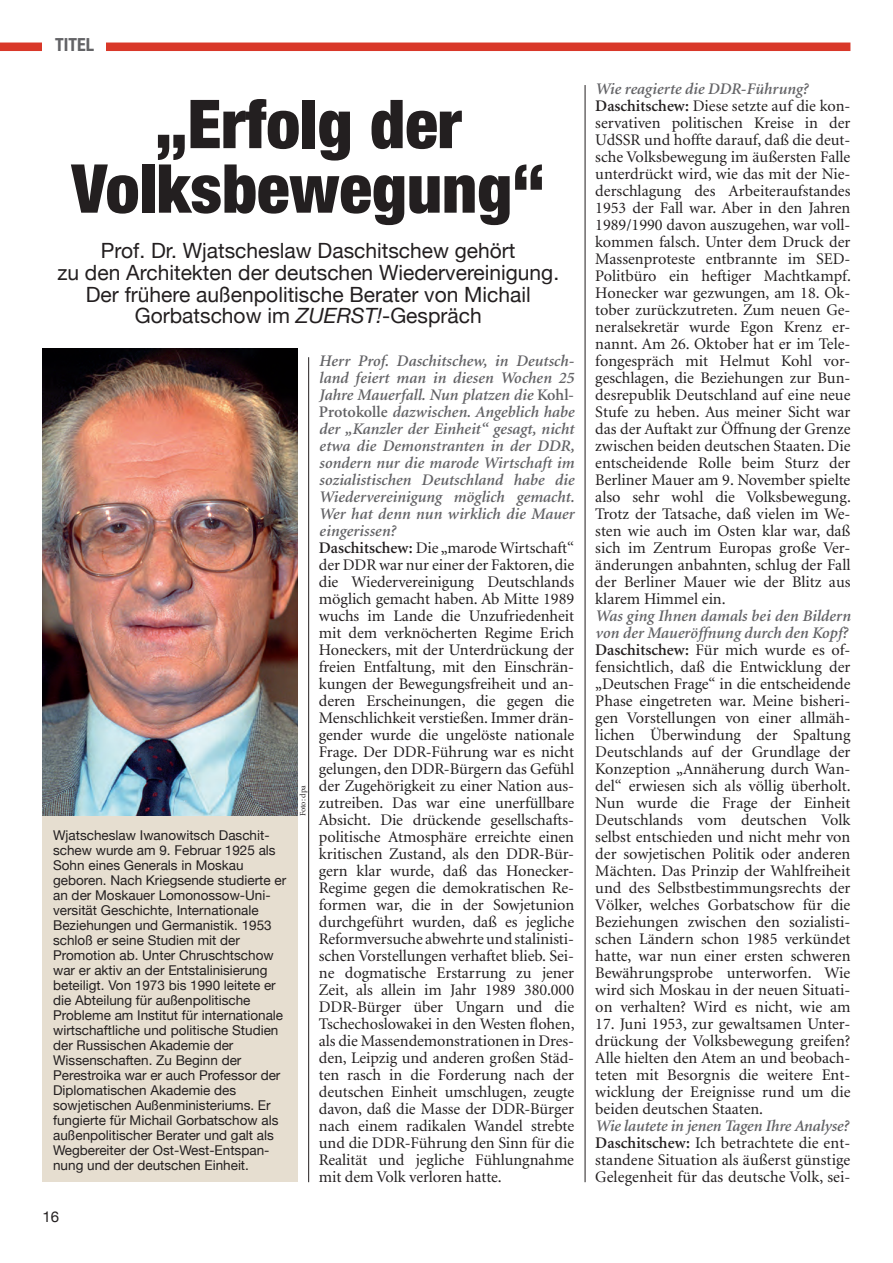
<style>
.page{position:relative;width:893px;height:1263px;background:#fff}
.page>*{position:absolute;margin:0;border:0;box-sizing:border-box;transform-origin:0 0}
.t1{font:900 condensed 67.5px/64.5px "Helvetica Neue";color:#231f20;text-align:center}
.t2{font:21px/21.8px "Helvetica Neue";color:#231f20;text-align:center}
.t3{font:700 condensed 18px "Helvetica Neue";color:#636366}
.t4{font:16.2px/17px "Minion";color:#231f20}
.t5{font:15px "Helvetica Neue";color:#231f20}
.t6{font:13.5px/15px "Helvetica Neue";color:#231f20}
.t7{font:8.25px "Minion";color:#231f20}
.s1{font-style:italic}
.s2{font-weight:600;font-style:italic;color:#636366}
.s3{font-weight:600;color:#636366}
.s4{font-weight:600}
</style>
<div class="page">
<div style="left:0;top:43px;width:850px;height:8px;background:#d93829"></div>
<div style="left:43px;top:30px;width:63px;height:30px;background:#fff"></div>
<hr style="left:585px;top:85px;width:1px;height:1097px;background:#231f20">
<hr style="left:308px;top:357px;width:1px;height:825px;background:#231f20">
<img style="left:43px;top:349px;width:255px;height:467px">
<div style="left:43px;top:816px;width:255px;height:366px;background:#e6ded0"></div>
<p class="t3" style="left:55px;top:34px;width:40px">TITEL</p>
<h1 class="t1" style="left:72px;top:98px;width:474px">„Erfolg der<br>Volksbewegung“</h1>
<p class="t2" style="left:57px;top:239px;width:503px">Prof. Dr. Wjatscheslaw Daschitschew gehört<br>zu den Architekten der deutschen Wiedervereinigung.<br>Der frühere außenpolitische Berater von Michail Gorbatschow im <span class="s1">ZUERST!</span>-Gespräch</p>
<p class="t6" style="left:53px;top:827px;width:235px">Wjatscheslaw Iwanowitsch Daschit&shy;schew wurde am 9. Februar 1925 als Sohn eines Generals in Moskau geboren. Nach Kriegsende studierte er an der Moskauer Lomonossow-Uni&shy;versität Geschichte, Internationale Beziehungen und Germanistik. 1953 schloß er seine Studien mit der Promotion ab. Unter Chruschtschow war er aktiv an der Entstalinisierung beteiligt. Von 1973 bis 1990 leitete er die Abteilung für außenpolitische Probleme am Institut für internationale wirtschaftliche und politische Studien der Russischen Akademie der Wissenschaften. Zu Beginn der Perestroika war er auch Professor der Diplomatischen Akademie des sowjetischen Außenministeriums. Er fungierte für Michail Gorbatschow als außenpolitischer Berater und galt als Wegbereiter der Ost-West-Entspan&shy;nung und der deutschen Einheit.</p>
<p class="t5" style="left:43px;top:1208px;width:18px">16</p>
<p class="t7" style="left:300px;top:816px;width:33px;rotate:-90deg">Foto: dpa</p>
<p class="t4" style="left:319px;top:353px;width:257px"><span class="s2">Herr Prof. Daschitschew, in Deutsch&shy;land feiert man in diesen Wochen 25<br>Jahre Mauerfall. Nun platzen die</span> <span class="s3">Kohl-Protokolle</span> <span class="s2">dazwischen. Angeblich habe der „Kanzler der Einheit“ gesagt, nicht etwa die Demonstranten in der DDR, sondern nur die marode Wirtschaft im sozialistischen Deutschland habe die Wiedervereinigung möglich gemacht.<br>Wer hat denn nun wirklich die Mauer eingerissen?<br></span><span class="s4">Daschitschew:</span> Die „marode Wirtschaft“ der DDR war nur einer der Faktoren, die die Wiedervereinigung Deutschlands möglich gemacht haben. Ab Mitte 1989 wuchs im Lande die Unzufriedenheit mit dem verknöcherten Regime Erich Honeckers, mit der Unterdrückung der freien Entfaltung, mit den Einschrän&shy;kungen der Bewegungsfreiheit und an&shy;deren Erscheinungen, die gegen die Menschlichkeit verstießen. Immer drän&shy;gender wurde die ungelöste nationale Frage. Der DDR-Führung war es nicht gelungen, den DDR-Bürgern das Gefühl der Zugehörigkeit zu einer Nation aus&shy;zutreiben. Das war eine unerfüllbare Absicht. Die drückende gesellschafts&shy;politische Atmosphäre erreichte einen kritischen Zustand, als den DDR-Bür&shy;gern klar wurde, daß das Honecker-Regime gegen die demokratischen Re&shy;formen war, die in der Sowjetunion durchgeführt wurden, daß es jegliche Reformversuche abwehrte und stalinisti&shy;schen Vorstellungen verhaftet blieb. Sei&shy;ne dogmatische Erstarrung zu jener Zeit, als allein im Jahr 1989 380.000<br>DDR-Bürger über Ungarn und die Tschechoslowakei in den Westen flohen, als die Massendemonstrationen in Dres&shy;den, Leipzig und anderen großen Städ&shy;ten rasch in die Forderung nach der deutschen Einheit umschlugen, zeugte davon, daß die Masse der DDR-Bürger nach einem radikalen Wandel strebte und die DDR-Führung den Sinn für die Realität und jegliche Fühlungnahme mit dem Volk verloren hatte.</p>
<p class="t4" style="left:595px;top:81px;width:257px"><span class="s2">Wie reagierte die DDR-Führung?<br></span><span class="s4">Daschitschew:</span> Diese setzte auf die kon&shy;servativen politischen Kreise in der UdSSR und hoffte darauf, daß die deut&shy;sche Volksbewegung im äußersten Falle unterdrückt wird, wie das mit der Nie&shy;derschlagung des Arbeiteraufstandes 1953 der Fall war. Aber in den Jahren 1989/1990 davon auszugehen, war voll&shy;kommen falsch. Unter dem Druck der Massenproteste entbrannte im SED-Politbüro ein heftiger Machtkampf.<br>Honecker war gezwungen, am 18. Ok&shy;tober zurückzutreten. Zum neuen Ge&shy;neralsekretär wurde Egon Krenz er&shy;nannt. Am 26. Oktober hat er im Tele&shy;fongespräch mit Helmut Kohl vor&shy;geschlagen, die Beziehungen zur Bun&shy;desrepublik Deutschland auf eine neue Stufe zu heben. Aus meiner Sicht war das der Auftakt zur Öffnung der Grenze zwischen beiden deutschen Staaten. Die entscheidende Rolle beim Sturz der Berliner Mauer am 9. November spielte also sehr wohl die Volksbewegung.<br>Trotz der Tatsache, daß vielen im We&shy;sten wie auch im Osten klar war, daß sich im Zentrum Europas große Ver&shy;änderungen anbahnten, schlug der Fall der Berliner Mauer wie der Blitz aus klarem Himmel ein.</p>
<p class="t4" style="left:595px;top:609px;width:257px"><span class="s2">Was ging Ihnen damals bei den Bildern von der Maueröffnung durch den Kopf?<br></span><span class="s4">Daschitschew:</span> Für mich wurde es of&shy;fensichtlich, daß die Entwicklung der „Deutschen Frage“ in die entscheidende Phase eingetreten war. Meine bisheri&shy;gen Vorstellungen von einer allmäh&shy;lichen Überwindung der Spaltung Deutschlands auf der Grundlage der Konzeption „Annäherung durch Wan&shy;del“ erwiesen sich als völlig überholt.<br>Nun wurde die Frage der Einheit Deutschlands vom deutschen Volk selbst entschieden und nicht mehr von der sowjetischen Politik oder anderen Mächten. Das Prinzip der Wahlfreiheit und des Selbstbestimmungsrechts der Völker, welches Gorbatschow für die Beziehungen zwischen den sozialisti&shy;schen Ländern schon 1985 verkündet hatte, war nun einer ersten schweren Bewährungsprobe unterworfen. Wie wird sich Moskau in der neuen Situati&shy;on verhalten? Wird es nicht, wie am</p>
<p class="t4" style="left:595px;top:1017px;width:257px;text-align:justify">17. Juni 1953, zur gewaltsamen Unter&shy;drückung der Volksbewegung greifen?<br>Alle hielten den Atem an und beobach&shy;teten mit Besorgnis die weitere Ent&shy;wicklung der Ereignisse rund um die beiden deutschen Staaten.</p>
<p class="t4" style="left:595px;top:1119px;width:257px;text-align:justify"><span class="s2">Wie lautete in jenen Tagen Ihre Analyse?<br></span><span class="s4">Daschitschew:</span> Ich betrachtete die ent&shy;standene Situation als äußerst günstige Gelegenheit für das deutsche Volk, sei-</p>
</div>
